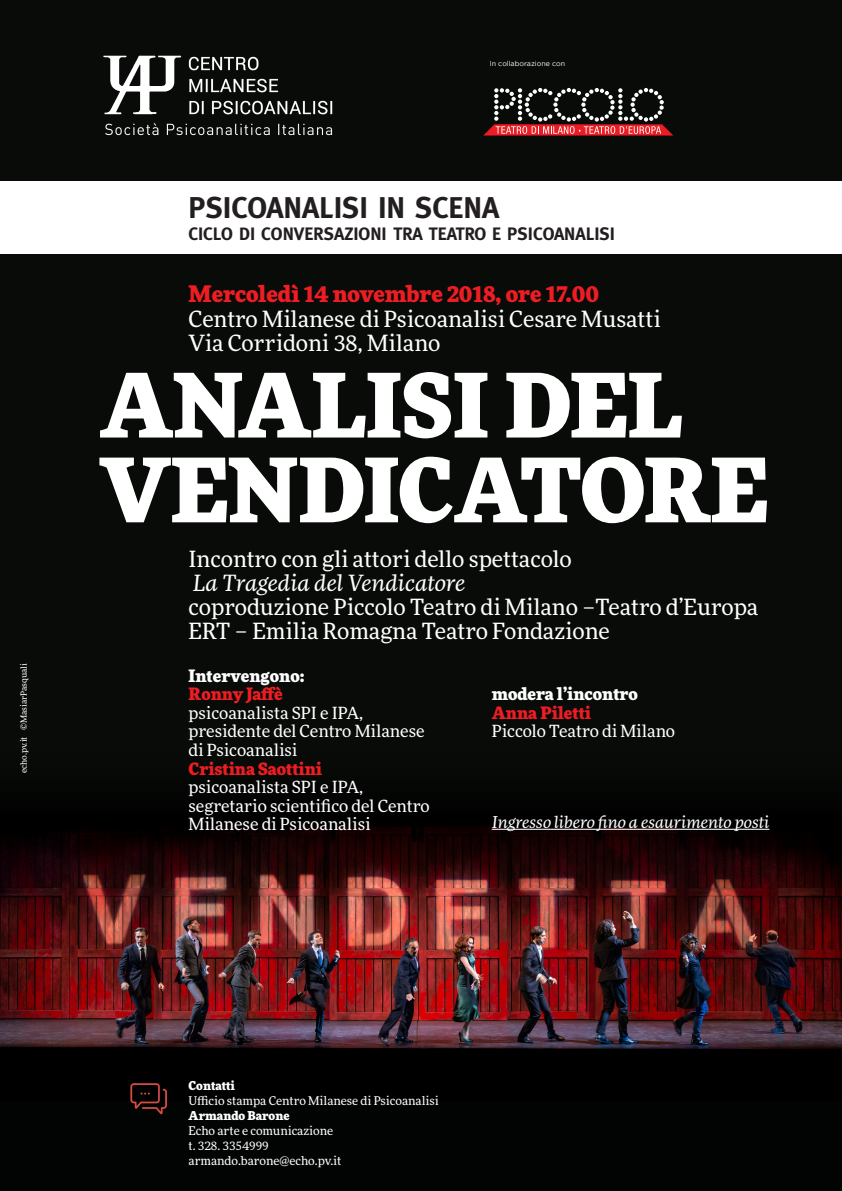
<style>
.page{position:relative;width:842px;height:1191px;background:#fff}
.page>*{position:absolute;margin:0;border:0;box-sizing:border-box;transform-origin:0 0}
.t1{font:900 86.8px/84.8px "More Pro";color:#fff}
.t2{font:700 30px "Meta";color:#231f20}
.t3{font:22.3px "More Pro";color:#fff}
.t4{font:900 22.3px "More Pro";color:#ee1d23}
.t5{font:italic 22.3px "More Pro";color:#fff}
.t6{font:700 18px "Meta";color:#231f20}
.t7{font:16.7px/18.6px "More Pro";color:#fff}
.t8{font:900 16.7px "More Pro";color:#ee1d23}
.t9{font:900 16.7px "More Pro";color:#fff}
.t10{font:italic 16.3px "More Pro";color:#fff}
.t11{font:12px "More Pro";color:#fff}
.t12{font:900 12px "More Pro";color:#fff}
.t13{font:8.5px "More Pro";color:#fff}
.t14{font:7.1px "Gotham";color:#fff}
</style>
<div class="page">
<div style="left:0;top:0;width:842px;height:848px;background:#080b08"></div>
<div style="left:0;top:1002px;width:842px;height:189px;background:#020403"></div>
<img style="left:0;top:817px;width:842px;height:232px">
<svg style="left:130px;top:1083px;width:37px;height:31px"></svg>
<img style="left:103px;top:55px;width:230px;height:81px">
<svg style="left:484px;top:88px;width:189px;height:47px"></svg>
<hr style="left:492px;top:828px;width:277px;height:1px;background:#fff">
<div style="left:0;top:181px;width:842px;height:73px;background:#fff"></div>
<p class="t13" style="left:18px;top:773px;width:112px;rotate:-90deg">echo.pv.it ©MasiarPasquali</p>
<p class="t14" style="left:490px;top:60px;width:77px">In collaborazione con</p>
<p class="t2" style="left:189px;top:190px;width:312px">PSICOANALISI IN SCENA</p>
<p class="t6" style="left:189px;top:223px;width:428px">CICLO DI CONVERSAZIONI TRA TEATRO E PSICOANALISI</p>
<p class="t4" style="left:189px;top:276px;width:412px">Mercoledì 14 novembre 2018, ore 17.00</p>
<p class="t3" style="left:189px;top:303px;width:474px">Centro Milanese di Psicoanalisi Cesare Musatti</p>
<p class="t3" style="left:189px;top:327px;width:253px">Via Corridoni 38, Milano</p>
<p class="t1" style="left:100px;top:355px;width:670px">ANALISI DEL<br>VENDICATORE</p>
<p class="t3" style="left:189px;top:543px;width:385px">Incontro con gli attori dello spettacolo</p>
<p class="t5" style="left:193px;top:568px;width:274px">La Tragedia del Vendicatore</p>
<p class="t3" style="left:189px;top:592px;width:571px">coproduzione Piccolo Teatro di Milano –Teatro d’Europa</p>
<p class="t3" style="left:189px;top:616px;width:423px">ERT – Emilia Romagna Teatro Fondazione</p>
<p class="t9" style="left:189px;top:662px;width:118px">Intervengono:</p>
<p class="t8" style="left:189px;top:680px;width:96px">Ronny Jaffè</p>
<p class="t7" style="left:189px;top:703px;width:176px">psicoanalista SPI e IPA,</p>
<p class="t7" style="left:189px;top:721px;width:238px">presidente del Centro Milanese</p>
<p class="t7" style="left:189px;top:740px;width:110px">di Psicoanalisi</p>
<p class="t8" style="left:189px;top:755px;width:135px">Cristina Saottini</p>
<p class="t7" style="left:189px;top:777px;width:176px">psicoanalista SPI e IPA,</p>
<p class="t7" style="left:189px;top:796px;width:243px">segretario scientifico del Centro<br>Milanese di Psicoanalisi</p>
<p class="t9" style="left:492px;top:680px;width:148px">modera l’incontro</p>
<p class="t8" style="left:492px;top:699px;width:101px">Anna Piletti</p>
<p class="t7" style="left:492px;top:721px;width:185px">Piccolo Teatro di Milano</p>
<p class="t10" style="left:492px;top:810px;width:279px">Ingresso libero fino a esaurimento posti</p>
<p class="t12" style="left:189px;top:1076px;width:48px">Contatti</p>
<p class="t11" style="left:189px;top:1093px;width:252px">Ufficio stampa Centro Milanese di Psicoanalisi</p>
<p class="t12" style="left:189px;top:1106px;width:103px">Armando Barone</p>
<p class="t11" style="left:189px;top:1123px;width:146px">Echo arte e comunicazione</p>
<p class="t11" style="left:189px;top:1138px;width:82px">t. 328. 3354999</p>
<p class="t11" style="left:189px;top:1153px;width:154px">armando.barone@echo.pv.it</p>
</div>
